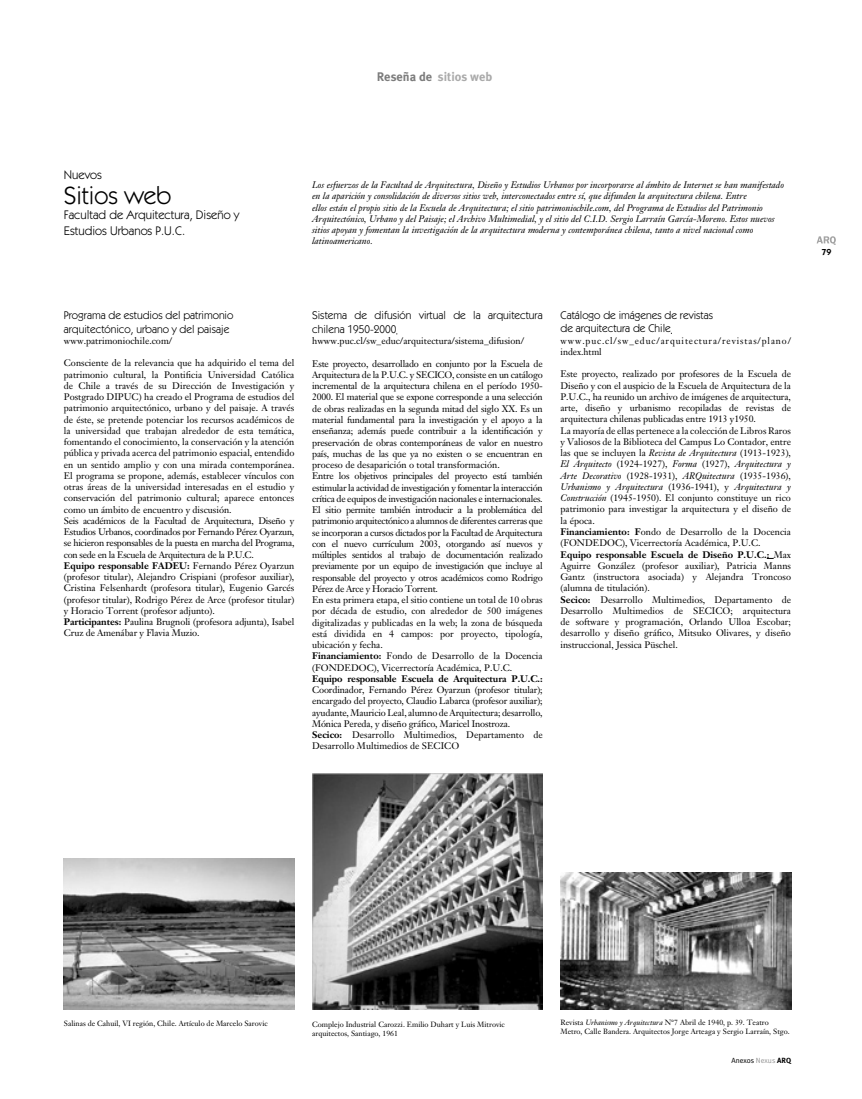
<style>
.page{position:relative;width:862px;height:1099px;background:#fff}
.page>*{position:absolute;margin:0;border:0;box-sizing:border-box;transform-origin:0 0}
.t1{font:25px "Itc Kabel";color:#000}
.t2{font:12.5px/15px "Itc Kabel";color:#000}
.t3{font:700 12.5px "Meta Plus";color:#aaa}
.t4{font:11.25px/13.5px "Itc Kabel";color:#000}
.t5{font:9.38px/11.2px "Janson Text";color:#000}
.t6{font:9.38px/11.2px "Janson Text";letter-spacing:-.02em;color:#000}
.t7{font:italic 9.38px/11.2px "Janson Text";color:#000}
.t8{font:9.38px/11.2px "Janson Text";letter-spacing:.095em;color:#000}
.t9{font:700 9.38px "Janson Text";letter-spacing:-.015em;color:#000}
.t10{font:600 8.75px "Itc Kabel";color:#000}
.t11{font:7.5px/9px "Janson Text";color:#000}
.t12{font:7.5px "Meta Plus Normal";color:#000}
.s1{color:#7c7c7c}
.s2{font-weight:700}
.s3{font-style:italic}
.s4{color:#939393}
.s5{font-family:"Meta Plus";font-weight:700}
</style>
<div class="page">
<svg style="left:816px;top:236px;width:19px;height:9px"></svg>
<img style="left:312px;top:773px;width:230px;height:236px">
<img style="left:560px;top:872px;width:230px;height:137px">
<img style="left:64px;top:858px;width:230px;height:151px">
<h2 class="t3" style="left:376px;top:69px;width:117px"><span class="s1">Reseña de</span> sitios web</h2>
<h2 class="t2" style="left:64px;top:168px;width:40px">Nuevos</h2>
<h1 class="t1" style="left:64px;top:181px;width:109px">Sitios web</h1>
<h2 class="t2" style="left:64px;top:208px;width:177px">Facultad de Arquitectura, Diseño y<br>Estudios Urbanos P.U.C.</h2>
<p class="t7" style="left:312px;top:179px;width:473px">Los esfuerzos de la Facultad de Arquitectura, Diseño y Estudios Urbanos por incorporarse al ámbito de Internet se han manifestado en la aparición y consolidación de diversos sitios web, interconectados entre sí, que difunden la arquitectura chilena. Entre<br>ellos están el propio sitio de la Escuela de Arquitectura; el sitio patrimoniochile.com, del Programa de Estudios del Patrimonio Arquitectónico, Urbano y del Paisaje; el Archivo Multimedial, y el sitio del C.I.D. Sergio Larraín García-Moreno. Estos nuevos sitios apoyan y fomentan la investigación de la arquitectura moderna y contemporánea chilena, tanto a nivel nacional como latinoamericano.</p>
<p class="t4" style="left:64px;top:308px;width:171px">Programa de estudios del patrimonio arquitectónico, urbano y del paisaje</p>
<p class="t5" style="left:64px;top:335px;width:110px">www.patrimoniochile.com/</p>
<p class="t5" style="left:64px;top:357px;width:232px">Consciente de la relevancia que ha adquirido el tema del patrimonio cultural, la Pontificia Universidad Católica de Chile a través de su Dirección de Investigación y Postgrado DIPUC) ha creado el Programa de estudios del patrimonio arquitectónico, urbano y del paisaje. A través de éste, se pretende potenciar los recursos académicos de la universidad que trabajan alrededor de esta temática, fomentando el conocimiento, la conservación y la atención pública y privada acerca del patrimonio espacial, entendido en un sentido amplio y con una mirada contemporánea.<br>El programa se propone, además, establecer vínculos con otras áreas de la universidad interesadas en el estudio y conservación del patrimonio cultural; aparece entonces como un ámbito de encuentro y discusión.<br>Seis académicos de la Facultad de Arquitectura, Diseño y Estudios Urbanos, coordinados por Fernando Pérez Oyarzun, se hicieron responsables de la puesta en marcha del Programa, con sede en la Escuela de Arquitectura de la P.U.C.<br><span class="s2">Equipo responsable FADEU:</span> Fernando Pérez Oyarzun (profesor titular), Alejandro Crispiani (profesor auxiliar), Cristina Felsenhardt (profesora titular), Eugenio Garcés (profesor titular), Rodrigo Pérez de Arce (profesor titular) y Horacio Torrent (profesor adjunto).<br><span class="s2">Participantes:</span> Paulina Brugnoli (profesora adjunta), Isabel Cruz de Amenábar y Flavia Muzio.</p>
<p class="t4" style="left:312px;top:309px;width:232px">Sistema de difusión virtual de la arquitectura chilena 1950-2000</p>
<p class="t5" style="left:312px;top:335px;width:213px">hwww.puc.cl/sw_educ/arquitectura/sistema_difusion/</p>
<p class="t6" style="left:312px;top:358px;width:232px">Este proyecto, desarrollado en conjunto por la Escuela de Arquitectura de la P.U.C. y SECICO, consiste en un catálogo incremental de la arquitectura chilena en el período 1950- 2000. El material que se expone corresponde a una selección de obras realizadas en la segunda mitad del siglo XX. Es un material fundamental para la investigación y el apoyo a la enseñanza; además puede contribuir a la identificación y preservación de obras contemporáneas de valor en nuestro país, muchas de las que ya no existen o se encuentran en proceso de desaparición o total transformación.<br>Entre los objetivos principales del proyecto está también estimular la actividad de investigación y fomentar la interacción crítica de equipos de investigación nacionales e internacionales.<br>El sitio permite también introducir a la problemática del patrimonio arquitectónico a alumnos de diferentes carreras que se incorporan a cursos dictados por la Facultad de Arquitectura con el nuevo currículum 2003, otorgando así nuevos y múltiples sentidos al trabajo de documentación realizado previamente por un equipo de investigación que incluye al responsable del proyecto y otros académicos como Rodrigo Pérez de Arce y Horacio Torrent.<br>En esta primera etapa, el sitio contiene un total de 10 obras por década de estudio, con alrededor de 500 imágenes digitalizadas y publicadas en la web; la zona de búsqueda está dividida en 4 campos: por proyecto, tipología, ubicación y fecha.<br><span class="s2">Financiamiento:</span> Fondo de Desarrollo de la Docencia (FONDEDOC), Vicerrectoría Académica, P.U.C.</p>
<p class="t9" style="left:312px;top:672px;width:232px">Equipo responsable Escuela de Arquitectura P.U.C.:</p>
<p class="t5" style="left:312px;top:684px;width:232px">Coordinador, Fernando Pérez Oyarzun (profesor titular); encargado del proyecto, Claudio Labarca (profesor auxiliar); ayudante, Mauricio Leal, alumno de Arquitectura; desarrollo, Mónica Pereda, y diseño gráfico, Maricel Inostroza.<br><span class="s2">Secico:</span> Desarrollo Multimedios, Departamento de Desarrollo Multimedios de SECICO</p>
<p class="t4" style="left:560px;top:308px;width:154px">Catálogo de imágenes de revistas de arquitectura de Chile</p>
<p class="t8" style="left:560px;top:335px;width:232px">www.puc.cl/sw_educ/arquitectura/revistas/plano/ index.html</p>
<p class="t5" style="left:560px;top:368px;width:232px">Este proyecto, realizado por profesores de la Escuela de Diseño y con el auspicio de la Escuela de Arquitectura de la P.U.C., ha reunido un archivo de imágenes de arquitectura, arte, diseño y urbanismo recopiladas de revistas de arquitectura chilenas publicadas entre 1913 y1950.<br>La mayoría de ellas pertenece a la colección de Libros Raros y Valiosos de la Biblioteca del Campus Lo Contador, entre las que se incluyen la <span class="s3">Revista de Arquitectura</span> (1913-1923), <span class="s3">El Arquitecto</span> (1924-1927), <span class="s3">Forma</span> (1927), <span class="s3">Arquitectura y Arte Decorativo</span> (1928-1931), <span class="s3">ARQuitectura</span> (1935-1936), <span class="s3">Urbanismo y Arquitectura</span> (1936-1941), y <span class="s3">Arquitectura y Construcción</span> (1945-1950). El conjunto constituye un rico patrimonio para investigar la arquitectura y el diseño de la época.<br><span class="s2">Financiamiento: F</span>ondo de Desarrollo de la Docencia (FONDEDOC), Vicerrectoría Académica, P.U.C.<br><span class="s2">Equipo responsable Escuela de Diseño P.U.C.:</span> Max Aguirre González (profesor auxiliar), Patricia Manns Gantz (instructora asociada) y Alejandra Troncoso (alumna de titulación).<br><span class="s2">Secico:</span> Desarrollo Multimedios, Departamento de Desarrollo Multimedios de SECICO; arquitectura de software y programación, Orlando Ulloa Escobar; desarrollo y diseño gráfico, Mitsuko Olivares, y diseño instruccional, Jessica Püschel.</p>
<p class="t10" style="left:821px;top:247px;width:11px">79</p>
<p class="t11" style="left:64px;top:1018px;width:205px">Salinas de Cahuil, VI región, Chile. Artículo de Marcelo Sarovic</p>
<p class="t11" style="left:560px;top:1017px;width:230px">Revista <span class="s3">Urbanismo y Arquitectura</span> N°7 Abril de 1940, p. 39. Teatro<br>Metro, Calle Bandera. Arquitectos Jorge Arteaga y Sergio Larraín, Stgo.</p>
<p class="t11" style="left:312px;top:1019px;width:194px">Complejo Industrial Carozzi. Emilio Duhart y Luis Mitrovic arquitectos, Santiago, 1961</p>
<p class="t12" style="left:731px;top:1056px;width:61px">Anexos <span class="s4">Nexus</span> <span class="s5">ARQ</span></p>
</div>
